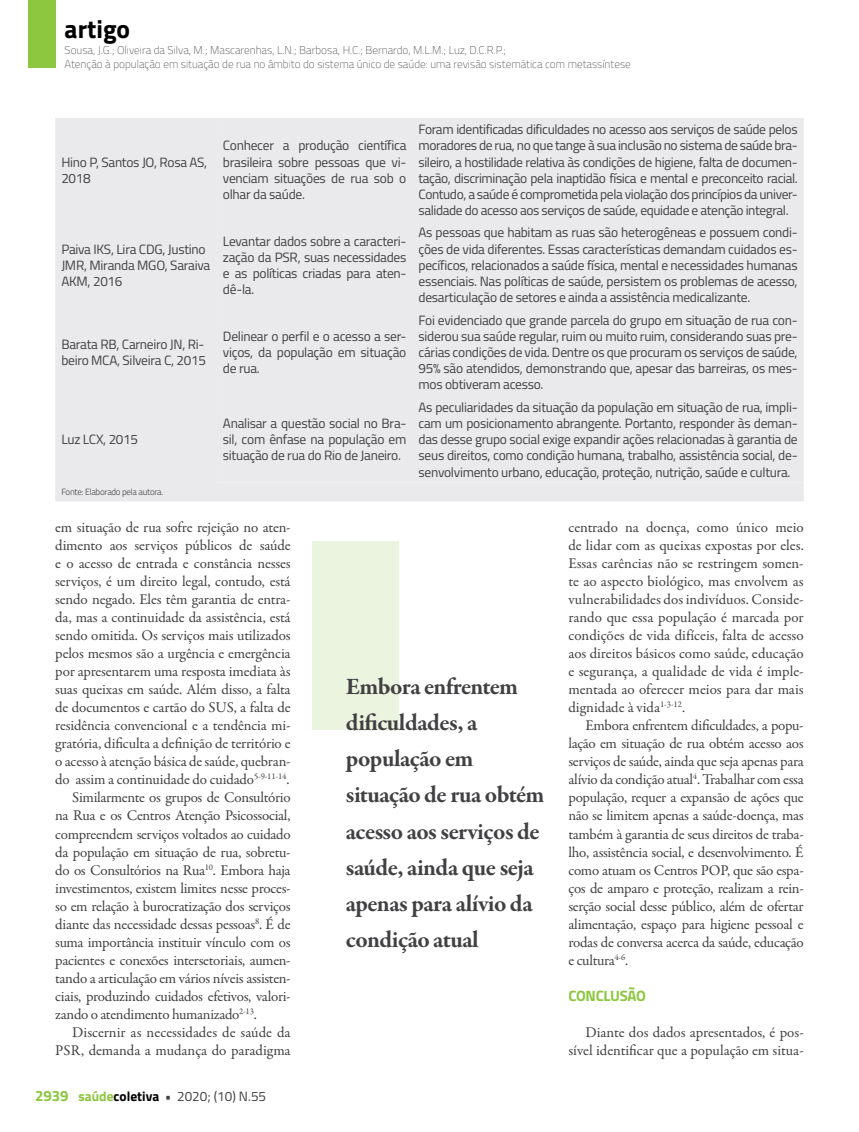
<style>
.page{position:relative;width:859px;height:1132px;background:#fff}
.page>*{position:absolute;margin:0;border:0;box-sizing:border-box;transform-origin:0 0}
.t1{font:700 25.5px "Titillium";color:#000}
.t2{font:700 24px/36px "Garamond Premr Pro";letter-spacing:-.025em;color:#414042}
.t3{font:15px/18px "Garamond Premr Pro";letter-spacing:-.015em;color:#414042;text-align:justify}
.t4{font:700 15px "Titillium";letter-spacing:-.025em;color:#8dc63f}
.t5{font:13.5px/16.2px "Titillium";letter-spacing:-.02em;color:#414042;text-align:justify}
.t6{font:100 11.25px/13.5px "Titillium";color:#414042}
.t7{font:300 9px "Titillium";letter-spacing:-.03em;color:#414042}
.s1{font-weight:700;font-size:15px;color:#8dc63f}
.s2{font-weight:700;color:#8dc63f}
.s3{font-weight:700;color:#000}
.s4{font-weight:700}
</style>
<div class="page">
<div style="left:28px;top:0;width:27px;height:68px;background:#8dc63f"></div>
<div style="left:313px;top:541px;width:86px;height:188px;background:#ebf4de"></div>
<div style="left:55px;top:118px;width:749px;height:383px;background:#eaeaec"></div>
<div style="left:217px;top:118px;width:587px;height:364px;background:#eaeaec"></div>
<h1 class="t1" style="left:65px;top:10px;width:67px">artigo</h1>
<p class="t6" style="left:65px;top:43px;width:568px">Sousa, J.G.; Oliveira da Silva, M.; Mascarenhas, L.N.; Barbosa, H.C.; Bernardo, M.L.M.; Luz, D.C.R.P.;<br>Atenção à população em situação de rua no âmbito do sistema único de saúde: uma revisão sistemática com metassíntese</p>
<p class="t5" style="left:61px;top:153px;width:147px">Hino P, Santos JO, Rosa AS,<br>2018</p>
<p class="t5" style="left:223px;top:137px;width:185px">Conhecer a produção científica brasileira sobre pessoas que vi&shy;venciam situações de rua sob o olhar da saúde.</p>
<p class="t5" style="left:419px;top:120px;width:381px">Foram identificadas dificuldades no acesso aos serviços de saúde pelos moradores de rua, no que tange à sua inclusão no sistema de saúde bra&shy;sileiro, a hostilidade relativa às condições de higiene, falta de documen&shy;tação, discriminação pela inaptidão física e mental e preconceito racial.<br>Contudo, a saúde é comprometida pela violação dos princípios da univer&shy;salidade do acesso aos serviços de saúde, equidade e atenção integral.</p>
<p class="t5" style="left:61px;top:240px;width:150px;text-align:left">Paiva IKS, Lira CDG, Justino<br>JMR, Miranda MGO, Saraiva<br>AKM, 2016</p>
<p class="t5" style="left:223px;top:232px;width:185px">Levantar dados sobre a caracteri&shy;zação da PSR, suas necessidades e as políticas criadas para aten&shy;dê-la.</p>
<p class="t5" style="left:419px;top:224px;width:381px">As pessoas que habitam as ruas são heterogêneas e possuem condi&shy;ções de vida diferentes. Essas características demandam cuidados es&shy;pecíficos, relacionados a saúde física, mental e necessidades humanas essenciais. Nas políticas de saúde, persistem os problemas de acesso, desarticulação de setores e ainda a assistência medicalizante.</p>
<p class="t5" style="left:61px;top:335px;width:146px">Barata RB, Carneiro JN, Ri&shy;beiro MCA, Silveira C, 2015</p>
<p class="t5" style="left:223px;top:327px;width:185px">Delinear o perfil e o acesso a ser&shy;viços, da população em situação de rua.</p>
<p class="t5" style="left:419px;top:311px;width:381px">Foi evidenciado que grande parcela do grupo em situação de rua con&shy;siderou sua saúde regular, ruim ou muito ruim, considerando suas pre&shy;cárias condições de vida. Dentre os que procuram os serviços de saúde, 95% são atendidos, demonstrando que, apesar das barreiras, os mes&shy;mos obtiveram acesso.</p>
<p class="t5" style="left:61px;top:430px;width:78px">Luz LCX, 2015</p>
<p class="t7" style="left:61px;top:485px;width:104px">Fonte: Elaborado pela autora.</p>
<p class="t5" style="left:223px;top:414px;width:185px">Analisar a questão social no Bra&shy;sil, com ênfase na população em situação de rua do Rio de Janeiro.</p>
<p class="t5" style="left:419px;top:398px;width:381px">As peculiaridades da situação da população em situação de rua, impli&shy;cam um posicionamento abrangente. Portanto, responder às deman&shy;das desse grupo social exige expandir ações relacionadas à garantia de seus direitos, como condição humana, trabalho, assistência social, de&shy;senvolvimento urbano, educação, proteção, nutrição, saúde e cultura.</p>
<p class="t3" style="left:55px;top:518px;width:237px">em situação de rua sofre rejeição no aten-</p>
<p class="t3" style="left:55px;top:536px;width:237px">dimento aos serviços públicos de saúde</p>
<p class="t3" style="left:55px;top:554px;width:237px">e o acesso de entrada e constância nesses</p>
<p class="t3" style="left:55px;top:572px;width:237px">serviços, é um direito legal, contudo, está</p>
<p class="t3" style="left:55px;top:590px;width:237px">sendo negado. Eles têm garantia de entra-</p>
<p class="t3" style="left:55px;top:608px;width:237px">da, mas a continuidade da assistência, está</p>
<p class="t3" style="left:55px;top:626px;width:237px">sendo omitida. Os serviços mais utilizados</p>
<p class="t3" style="left:55px;top:644px;width:237px">pelos mesmos são a urgência e emergência</p>
<p class="t3" style="left:55px;top:662px;width:237px">por apresentarem uma resposta imediata às</p>
<p class="t3" style="left:55px;top:680px;width:237px">suas queixas em saúde. Além disso, a falta</p>
<p class="t3" style="left:55px;top:698px;width:237px">de documentos e cartão do SUS, a falta de</p>
<p class="t3" style="left:55px;top:716px;width:237px">residência convencional e a tendência mi-</p>
<p class="t3" style="left:55px;top:734px;width:237px">gratória, dificulta a definição de território e</p>
<p class="t3" style="left:55px;top:752px;width:237px">o acesso à atenção básica de saúde, quebran-</p>
<p class="t3" style="left:55px;top:770px;width:236px">do assim a continuidade do cuidado<sup>5-9-11-14</sup>.</p>
<p class="t3" style="left:72px;top:788px;width:220px">Similarmente os grupos de Consultório</p>
<p class="t3" style="left:55px;top:806px;width:237px">na Rua e os Centros Atenção Psicossocial,</p>
<p class="t3" style="left:55px;top:824px;width:237px">compreendem serviços voltados ao cuidado</p>
<p class="t3" style="left:55px;top:842px;width:237px">da população em situação de rua, sobretu-</p>
<p class="t3" style="left:55px;top:860px;width:237px">do os Consultórios na Rua<sup>10</sup>. Embora haja</p>
<p class="t3" style="left:55px;top:878px;width:237px">investimentos, existem limites nesse proces-</p>
<p class="t3" style="left:55px;top:896px;width:237px">so em relação à burocratização dos serviços</p>
<p class="t3" style="left:55px;top:914px;width:237px">diante das necessidade dessas pessoas<sup>8</sup>. É de</p>
<p class="t3" style="left:55px;top:932px;width:237px">suma importância instituir vínculo com os</p>
<p class="t3" style="left:55px;top:950px;width:237px">pacientes e conexões intersetoriais, aumen-</p>
<p class="t3" style="left:55px;top:968px;width:237px">tando a articulação em vários níveis assisten-</p>
<p class="t3" style="left:55px;top:986px;width:237px">ciais, produzindo cuidados efetivos, valori-</p>
<p class="t3" style="left:55px;top:1004px;width:203px">zando o atendimento humanizado<sup>2-13</sup>.</p>
<p class="t3" style="left:72px;top:1022px;width:220px">Discernir as necessidades de saúde da</p>
<p class="t3" style="left:55px;top:1040px;width:237px">PSR, demanda a mudança do paradigma</p>
<p class="t5" style="left:35px;top:1087px;width:233px"><span class="s1">2939</span> <span class="s2">saúde</span><span class="s3">coletiva</span> <span class="s4">•</span> 2020; (10) N.55</p>
<h2 class="t2" style="left:346px;top:669px;width:200px">Embora enfrentem dificuldades, a população em situação de rua obtém acesso aos serviços de saúde, ainda que seja apenas para alívio da condição atual</h2>
<p class="t3" style="left:568px;top:518px;width:237px">centrado na doença, como único meio de lidar com as queixas expostas por eles.<br>Essas carências não se restringem somen&shy;te ao aspecto biológico, mas envolvem as vulnerabilidades dos indivíduos. Conside&shy;rando que essa população é marcada por condições de vida difíceis, falta de acesso aos direitos básicos como saúde, educação e segurança, a qualidade de vida é imple&shy;mentada ao oferecer meios para dar mais dignidade à vida<sup>1-3-12</sup>.</p>
<p class="t3" style="left:568px;top:716px;width:237px;text-indent:17px">Embora enfrentem dificuldades, a popu&shy;lação em situação de rua obtém acesso aos serviços de saúde, ainda que seja apenas para alívio da condição atual<sup>4</sup>. Trabalhar com essa população, requer a expansão de ações que não se limitem apenas a saúde-doença, mas também à garantia de seus direitos de traba&shy;lho, assistência social, e desenvolvimento. É como atuam os Centros POP, que são espa&shy;ços de amparo e proteção, realizam a rein&shy;serção social desse público, além de ofertar alimentação, espaço para higiene pessoal e rodas de conversa acerca da saúde, educação e cultura<sup>4-6</sup>.</p>
<p class="t4" style="left:568px;top:983px;width:79px">CONCLUSÃO</p>
<p class="t3" style="left:568px;top:1022px;width:237px;text-align:right">Diante dos dados apresentados, é pos&shy;sível identificar que a população em situa-</p>
</div>
